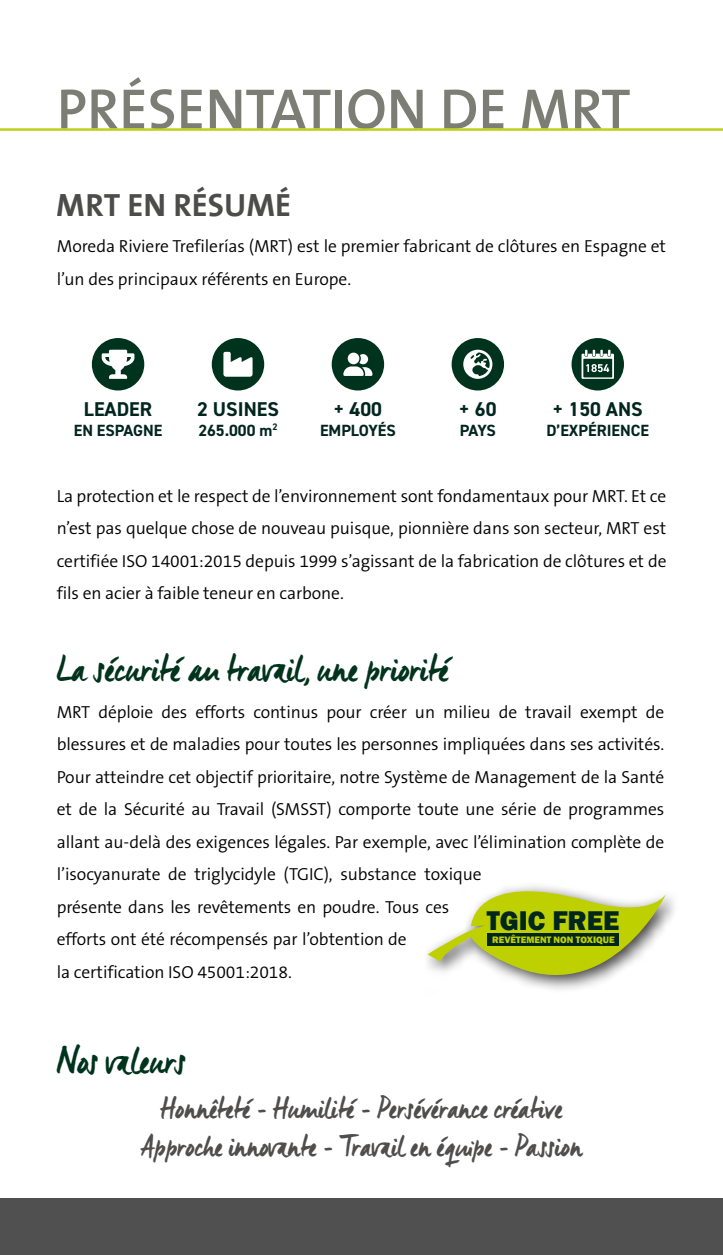
<style>
.page{position:relative;width:723px;height:1255px;background:#fff}
.page>*{position:absolute;margin:0;border:0;box-sizing:border-box;transform-origin:0 0}
.t1{font:57.5px "The Sans Semi Bold Caps";color:#7b7c73}
.t2{font:37.5px "Manus";color:#00331d}
.t3{font:700 32.5px "The Sans";color:#4a4a49}
.t4{font:30px/37.5px "Manus";color:#4d4c4b;text-align:center}
.t5{font:800 27.75px "Franklin Gothic";color:#00261d}
.t6{font:700 20px "DIN2014";color:#00261d}
.t7{font:300 17.5px/32.5px "The Sans B4";letter-spacing:-.005em;color:#000}
.t8{font:700 16.25px "DIN2014";color:#00261d}
.t9{font:800 9.75px "Franklin Gothic";color:#bed000}
</style>
<div class="page">
<hr style="left:0;top:128px;width:723px;height:3px;background:#bfd01a">
<div style="left:0;top:1198px;width:723px;height:56px;background:#515050"></div>
<div style="left:92px;top:338px;width:52px;height:52px;background:#00331d;border-radius:50%"></div>
<svg style="left:102px;top:350px;width:32px;height:29px"></svg>
<div style="left:452px;top:338px;width:52px;height:52px;background:#00331d;border-radius:50%"></div>
<svg style="left:463px;top:350px;width:29px;height:29px"></svg>
<div style="left:332px;top:338px;width:52px;height:52px;background:#00331d;border-radius:50%"></div>
<svg style="left:343px;top:352px;width:29px;height:24px"></svg>
<div style="left:212px;top:338px;width:52px;height:52px;background:#00331d;border-radius:50%"></div>
<svg style="left:223px;top:352px;width:30px;height:25px"></svg>
<div style="left:571px;top:338px;width:53px;height:52px;background:#00331d;border-radius:50%"></div>
<svg style="left:581px;top:350px;width:33px;height:29px"></svg>
<svg style="left:428px;top:886px;width:238px;height:104px"></svg>
<div style="left:487px;top:933px;width:132px;height:12px;background:#00261d"></div>
<h1 class="t1" style="left:57px;top:61px;width:575px">PRÉSENTATION DE MRT</h1>
<h3 class="t3" style="left:57px;top:177px;width:236px">MRT EN RÉSUMÉ</h3>
<p class="t7" style="left:57px;top:231px;width:611px">Moreda Riviere Trefilerías (MRT) est le premier fabricant de clôtures en Espagne et l’un des principaux référents en Europe.</p>
<p class="t6" style="left:84px;top:396px;width:70px">LEADER</p>
<p class="t8" style="left:74px;top:419px;width:90px">EN ESPAGNE</p>
<p class="t6" style="left:197px;top:396px;width:83px">2 USINES</p>
<p class="t8" style="left:198px;top:419px;width:81px">265.000 m<sup>2</sup></p>
<p class="t6" style="left:334px;top:396px;width:50px">+ 400</p>
<p class="t8" style="left:320px;top:419px;width:77px">EMPLOYÉS</p>
<p class="t6" style="left:459px;top:396px;width:39px">+ 60</p>
<p class="t8" style="left:460px;top:419px;width:38px">PAYS</p>
<p class="t6" style="left:553px;top:396px;width:91px">+ 150 ANS</p>
<p class="t8" style="left:546px;top:419px;width:104px">D’EXPÉRIENCE</p>
<p class="t7" style="left:57px;top:480px;width:611px;text-align:justify">La protection et le respect de l’environnement sont fondamentaux pour MRT. Et ce n’est pas quelque chose de nouveau puisque, pionnière dans son secteur, MRT est certifiée ISO 14001:2015 depuis 1999 s’agissant de la fabrication de clôtures et de fils en acier à faible teneur en carbone.</p>
<h2 class="t2" style="left:57px;top:645px;width:394px">La sécurité au travail, une priorité</h2>
<p class="t7" style="left:57px;top:696px;width:609px">MRT déploie des efforts continus pour créer un milieu de travail exempt de blessures et de maladies pour toutes les personnes impliquées dans ses activités.<br>Pour atteindre cet objectif prioritaire, notre Système de Management de la Santé et de la Sécurité au Travail (SMSST) comporte toute une série de programmes allant au-delà des exigences légales. Par exemple, avec l’élimination complète de l’isocyanurate de triglycidyle (TGIC), substance toxique<br>présente dans les revêtements en poudre. Tous ces<br>efforts ont été récompensés par l’obtention de<br>la certification ISO 45001:2018.</p>
<h3 class="t5" style="left:487px;top:902px;width:134px">TGIC FREE</h3>
<p class="t9" style="left:492px;top:933px;width:124px">REVÊTEMENT NON TOXIQUE</p>
<h2 class="t2" style="left:57px;top:1038px;width:130px">Nos valeurs</h2>
<h3 class="t4" style="left:140px;top:1089px;width:443px">Honnêteté - Humilité - Persévérance créative<br>Approche innovante - Travail en équipe - Passion</h3>
</div>
